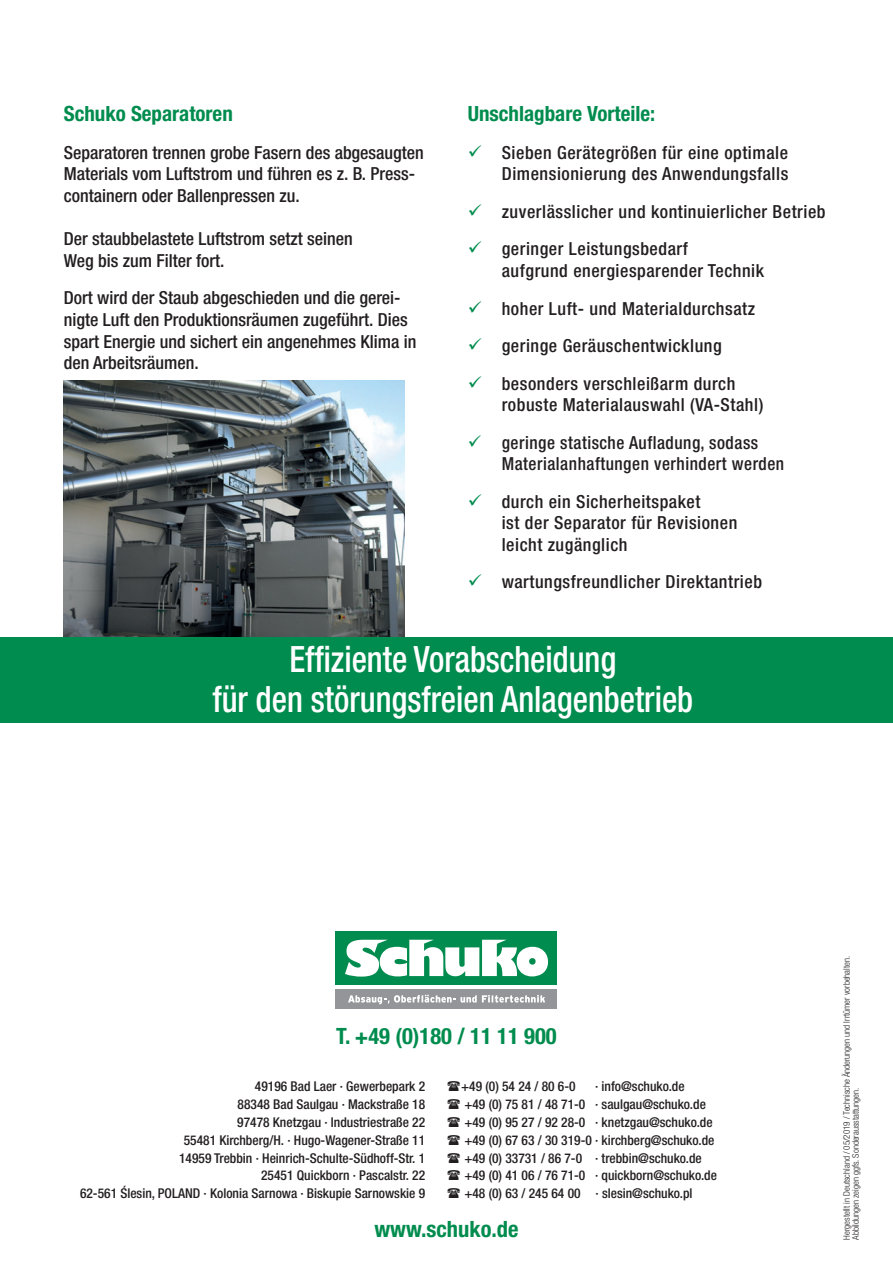
<style>
.page{position:relative;width:893px;height:1263px;background:#fff}
.page>*{position:absolute;margin:0;border:0;box-sizing:border-box;transform-origin:0 0}
.t1{font:500 condensed 36.3px "Helvetica Neue LT Pro";color:#fff;scale:.91 1}
.t2{font:700 condensed 22.5px "Helvetica Neue LT Pro";color:#008c4e}
.t3{font:700 condensed 21px "Helvetica Neue LT Pro";color:#008c4e}
.t4{font:500 condensed 18px/21.6px "Helvetica Neue LT Pro";letter-spacing:.03em;color:#231f20}
.t5{font:500 condensed 18px/21.6px "Helvetica Neue LT Pro";color:#231f20}
.t6{font:500 condensed 18px/21.6px "Helvetica Neue LT Pro";letter-spacing:.03em;color:#231f20;scale:.96 1}
.t7{font:500 condensed 13.5px "Helvetica Neue LT Pro";color:#231f20}
.t8{font:300 condensed 9px "Helvetica Neue LT Pro";color:#231f20}
</style>
<div class="page">
<img style="left:64px;top:381px;width:340px;height:257px">
<div style="left:0;top:638px;width:893px;height:85px;background:#008c4e"></div>
<div style="left:336px;top:931px;width:221px;height:53px;background:#008c4e"></div>
<div style="left:336px;top:989px;width:221px;height:19px;background:#939598"></div>
<svg style="left:345px;top:940px;width:203px;height:36px"></svg>
<svg style="left:348px;top:994px;width:197px;height:10px"></svg>
<p class="t3" style="left:64px;top:101px;width:171px">Schuko Separatoren</p>
<p class="t5" style="left:64px;top:141px;width:362px">Separatoren trennen grobe Fasern des abgesaugten<br>Materials vom Luftstrom und führen es z. B. Press&shy;containern oder Ballenpressen zu.</p>
<p class="t5" style="left:64px;top:228px;width:290px">Der staubbelastete Luftstrom setzt seinen</p>
<p class="t5" style="left:64px;top:249px;width:162px">Weg bis zum Filter fort.</p>
<p class="t5" style="left:64px;top:287px;width:354px">Dort wird der Staub abgeschieden und die gerei&shy;nigte Luft den Produktionsräumen zugeführt. Dies spart Energie und sichert ein angenehmes Klima in den Arbeitsräumen.</p>
<p class="t3" style="left:468px;top:101px;width:189px">Unschlagbare Vorteile:</p>
<p class="t4" style="left:502px;top:141px;width:288px">Sieben Gerätegrößen für eine optimale<br>Dimensionierung des Anwendungsfalls</p>
<p class="t4" style="left:502px;top:201px;width:325px">zuverlässlicher und kontinuierlicher Betrieb</p>
<p class="t4" style="left:502px;top:238px;width:264px">geringer Leistungsbedarf<br>aufgrund energiesparender Technik</p>
<p class="t4" style="left:502px;top:297px;width:255px">hoher Luft- und Materialdurchsatz</p>
<p class="t4" style="left:502px;top:335px;width:221px">geringe Geräuschentwicklung</p>
<p class="t4" style="left:502px;top:372px;width:263px">besonders verschleißarm durch robuste Materialauswahl (VA-Stahl)</p>
<p class="t6" style="left:502px;top:431px;width:296px">geringe statische Aufladung, sodass<br>Materialanhaftungen verhindert werden</p>
<p class="t4" style="left:502px;top:490px;width:237px">durch ein Sicherheitspaket<br>ist der Separator für Revisionen leicht zugänglich</p>
<p class="t4" style="left:502px;top:571px;width:262px">wartungsfreundlicher Direktantrieb</p>
<p class="t1" style="left:289px;top:638px;width:361px">Effiziente Vorabscheidung</p>
<p class="t1" style="left:213px;top:677px;width:530px">für den störungsfreien Anlagenbetrieb</p>
<p class="t2" style="left:336px;top:1022px;width:222px">T. +49 (0)180 / 11 11 900</p>
<p class="t7" style="left:255px;top:1078px;width:172px">49196 Bad Laer · Gewerbepark 2</p>
<p class="t7" style="left:461px;top:1078px;width:116px">+49 (0) 54 24 / 80 6-0</p>
<p class="t7" style="left:595px;top:1078px;width:91px">· info@schuko.de</p>
<p class="t7" style="left:238px;top:1096px;width:189px">88348 Bad Saulgau · Mackstraße 18</p>
<p class="t7" style="left:464px;top:1096px;width:243px">+49 (0) 75 81 / 48 71-0 · saulgau@schuko.de</p>
<p class="t7" style="left:237px;top:1114px;width:189px">97478 Knetzgau · Industriestraße 22</p>
<p class="t7" style="left:464px;top:1114px;width:250px">+49 (0) 95 27 / 92 28-0 · knetzgau@schuko.de</p>
<p class="t7" style="left:184px;top:1132px;width:243px">55481 Kirchberg/H. · Hugo-Wagener-Straße 11</p>
<p class="t7" style="left:464px;top:1132px;width:252px">+49 (0) 67 63 / 30 319-0 · kirchberg@schuko.de</p>
<p class="t7" style="left:179px;top:1150px;width:248px">14959 Trebbin · Heinrich-Schulte-Südhoff-Str. 1</p>
<p class="t7" style="left:464px;top:1150px;width:239px">+49 (0) 33731 / 86 7-0 · trebbin@schuko.de</p>
<p class="t7" style="left:261px;top:1168px;width:166px">25451 Quickborn · Pascalstr. 22</p>
<p class="t7" style="left:464px;top:1168px;width:254px">+49 (0) 41 06 / 76 71-0 · quickborn@schuko.de</p>
<p class="t7" style="left:80px;top:1185px;width:347px">62-561 Ślesin, POLAND · Kolonia Sarnowa · Biskupie Sarnowskie 9</p>
<p class="t7" style="left:464px;top:1185px;width:230px">+48 (0) 63 / 245 64 00 · slesin@schuko.pl</p>
<p class="t2" style="left:374px;top:1215px;width:146px">www.schuko.de</p>
<p class="t8" style="left:842px;top:1240px;width:285px;rotate:-90deg">Hergestellt in Deutschland / 05/2019 / Technische Änderungen und Irrtümer vorbehalten.</p>
<p class="t8" style="left:851px;top:1240px;width:153px;rotate:-90deg">Abbildungen zeigen ggfs. Sonderausstattungen.</p>
</div>
